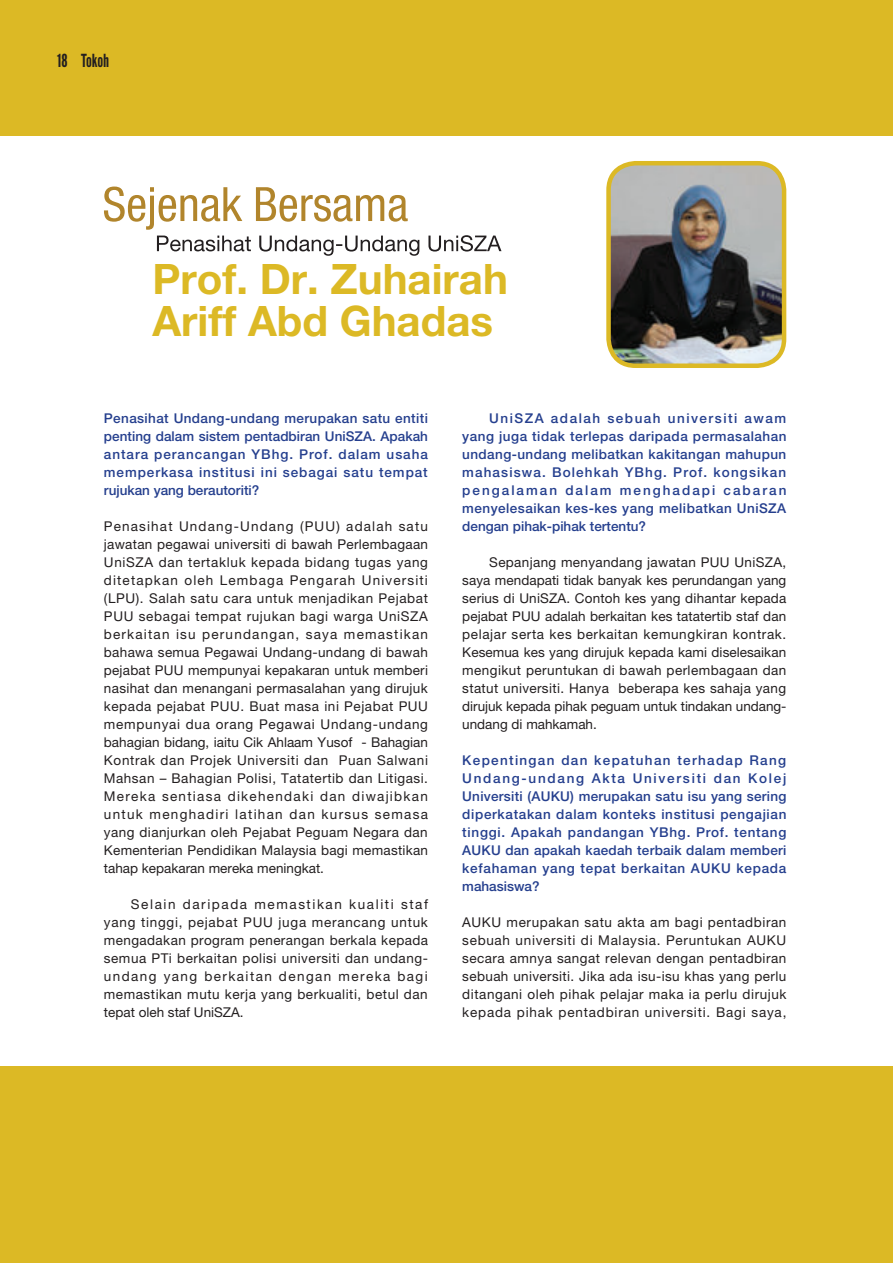
<style>
.page{position:relative;width:893px;height:1263px;background:#fff}
.page>*{position:absolute;margin:0;border:0;box-sizing:border-box;transform-origin:0 0}
.t1{font:700 42px/42px "Helvetica Neue LT Pro";color:#dcb925}
.t2{font:18px "League Gothic";color:#231f20}
.t3{font:13.5px/18px "Helvetica Neue LT Pro";letter-spacing:.01em;color:#231f20;text-align:justify}
.t4{font:500 13.5px/18px "Helvetica Neue LT Pro";letter-spacing:.035em;color:#253f8e;text-align:justify}
</style>
<div class="page">
<div style="left:0;top:0;width:893px;height:135px;background:#dcb925"></div>
<img style="left:611px;top:163px;width:173px;height:200px">
<div style="left:606px;top:161px;width:180px;height:207px;border:4px solid #dcb925;border-radius:27px"></div>
<div style="left:0;top:1066px;width:893px;height:197px;background:#dcb925"></div>
<svg style="left:104px;top:187px;width:397px;height:69px"></svg>
<h2 class="t2" style="left:57px;top:50px;width:12px">18</h2>
<h2 class="t2" style="left:81px;top:50px;width:30px">Tokoh</h2>
<h1 class="t1" style="left:152px;top:258px;width:357px">Prof. Dr. Zuhairah<br>Ariff Abd Ghadas</h1>
<p class="t4" style="left:104px;top:409px;width:326px">Penasihat Undang-undang merupakan satu entiti penting dalam sistem pentadbiran UniSZA. Apakah antara perancangan YBhg. Prof. dalam usaha memperkasa institusi ini sebagai satu tempat rujukan yang berautoriti?</p>
<p class="t3" style="left:104px;top:517px;width:326px">Penasihat Undang-Undang (PUU) adalah satu jawatan pegawai universiti di bawah Perlembagaan UniSZA dan tertakluk kepada bidang tugas yang ditetapkan oleh Lembaga Pengarah Universiti (LPU). Salah satu cara untuk menjadikan Pejabat PUU sebagai tempat rujukan bagi warga UniSZA berkaitan isu perundangan, saya memastikan bahawa semua Pegawai Undang-undang di bawah pejabat PUU mempunyai kepakaran untuk memberi nasihat dan menangani permasalahan yang dirujuk kepada pejabat PUU. Buat masa ini Pejabat PUU mempunyai dua orang Pegawai Undang-undang bahagian bidang, iaitu Cik Ahlaam Yusof - Bahagian Kontrak dan Projek Universiti dan Puan Salwani Mahsan – Bahagian Polisi, Tatatertib dan Litigasi.<br>Mereka sentiasa dikehendaki dan diwajibkan untuk menghadiri latihan dan kursus semasa yang dianjurkan oleh Pejabat Peguam Negara dan Kementerian Pendidikan Malaysia bagi memastikan tahap kepakaran mereka meningkat.</p>
<p class="t3" style="left:104px;top:895px;width:326px;text-indent:27px">Selain daripada memastikan kualiti staf yang tinggi, pejabat PUU juga merancang untuk mengadakan program penerangan berkala kepada semua PTi berkaitan polisi universiti dan undang&shy;undang yang berkaitan dengan mereka bagi memastikan mutu kerja yang berkualiti, betul dan tepat oleh staf UniSZA.</p>
<p class="t4" style="left:462px;top:409px;width:326px;text-indent:27px">UniSZA adalah sebuah universiti awam yang juga tidak terlepas daripada permasalahan undang-undang melibatkan kakitangan mahupun mahasiswa. Bolehkah YBhg. Prof. kongsikan pengalaman dalam menghadapi cabaran menyelesaikan kes-kes yang melibatkan UniSZA dengan pihak-pihak tertentu?</p>
<p class="t3" style="left:462px;top:553px;width:326px;text-indent:27px">Sepanjang menyandang jawatan PUU UniSZA, saya mendapati tidak banyak kes perundangan yang serius di UniSZA. Contoh kes yang dihantar kepada pejabat PUU adalah berkaitan kes tatatertib staf dan pelajar serta kes berkaitan kemungkiran kontrak.<br>Kesemua kes yang dirujuk kepada kami diselesaikan mengikut peruntukan di bawah perlembagaan dan statut universiti. Hanya beberapa kes sahaja yang dirujuk kepada pihak peguam untuk tindakan undang&shy;undang di mahkamah.</p>
<p class="t4" style="left:462px;top:751px;width:326px">Kepentingan dan kepatuhan terhadap Rang Undang-undang Akta Universiti dan Kolej Universiti (AUKU) merupakan satu isu yang sering diperkatakan dalam konteks institusi pengajian tinggi. Apakah pandangan YBhg. Prof. tentang AUKU dan apakah kaedah terbaik dalam memberi kefahaman yang tepat berkaitan AUKU kepada mahasiswa?</p>
<p class="t3" style="left:462px;top:913px;width:326px">AUKU merupakan satu akta am bagi pentadbiran sebuah universiti di Malaysia. Peruntukan AUKU secara amnya sangat relevan dengan pentadbiran sebuah universiti. Jika ada isu-isu khas yang perlu ditangani oleh pihak pelajar maka ia perlu dirujuk kepada pihak pentadbiran universiti. Bagi saya,</p>
</div>
